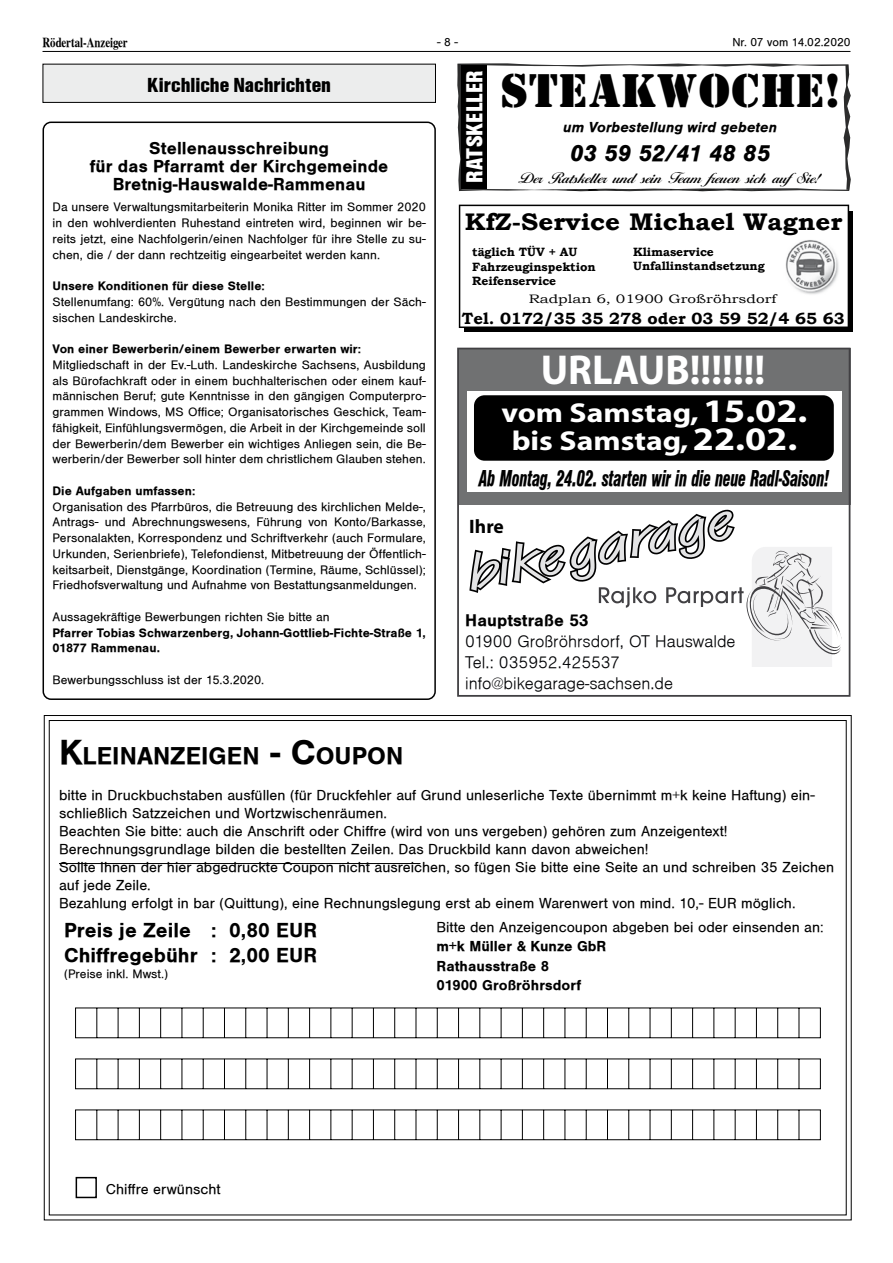
<style>
.page{position:relative;width:893px;height:1263px;background:#fff}
.page>*{position:absolute;margin:0;border:0;box-sizing:border-box;transform-origin:0 0}
.t1{font:46.5px "Stencil BT";color:#000}
.t2{font:700 43.5px/52.2px "Myriad";color:#000}
.t3{font:700 42px "Myriad";color:#fff;scale:.96 1}
.t4{font:700 27.45px/28.5px "Myriad";color:#fff;text-align:center;scale:1.15 1}
.t5{font:700 25.2px "Sans";color:#000}
.t6{font:700 24px "Bookman Old Style";color:#000;scale:1.08 1}
.t7{font:italic 700 24px "Sans";color:#000}
.t8{font:900 24px "Sans Cd";color:#fff}
.t9{font:italic 900 23.85px "Sans Cd";color:#000;scale:.74 1}
.t10{font:700 21px "Ballantines Serial";color:#000}
.t11{font:700 21px/25.2px "Sans";color:#000}
.t12{font:900 21px "Sans Cd";color:#000}
.t13{font:700 19.5px "Myriad";color:#000}
.t14{font:700 18px/18px "Sans";color:#000;text-align:center}
.t15{font:600 18px "Avant Garde IT Cby BT";color:#000}
.t16{font:300 17.55px/21px "Sans";color:#000204}
.t17{font:700 17.55px "Sans";color:#000}
.t18{font:700 16.2px "Bookman Old Style";color:#000}
.t19{font:15px/18px "Sans";color:#000}
.t20{font:700 15px/19.5px "Sans";color:#000}
.t21{font:italic 700 15px "Sans";color:#000}
.t22{font:13.5px "Roman PS Bold";color:#000;scale:.8 1}
.t23{font:12.75px/15.8px "Sans";color:#000;text-align:justify}
.t24{font:700 12.75px/15.8px "Sans";color:#000}
.t25{font:12.3px "Bookman Old Style";color:#000;scale:1.26 1}
.t26{font:700 12px/14.4px "Bookman Old Style";letter-spacing:-.005em;color:#000}
.t27{font:12px "Sans";color:#000}
.s1{font-size:33px}
.s2{font-size:36px}
.s3{font-size:17.55px}
</style>
<div class="page">
<hr style="left:43px;top:51px;width:807px;height:1px;background:#000">
<div style="left:43px;top:64px;width:392px;height:38px;background:#eceded"></div>
<div style="left:43px;top:64px;width:393px;height:39px;border:1px solid #000"></div>
<div style="left:464px;top:211px;width:388px;height:121px;background:#000"></div>
<div style="left:459px;top:205px;width:390px;height:123px;background:#fff"></div>
<img style="left:784px;top:237px;width:55px;height:58px">
<svg style="left:457px;top:348px;width:393px;height:349px;fill:#707172"></svg>
<svg style="left:468px;top:509px;width:374px;height:158px"></svg>
<div style="left:467px;top:392px;width:374px;height:100px;background:#fff"></div>
<div style="left:474px;top:395px;width:360px;height:66px;background:#000;border-radius:11px"></div>
<div style="left:43px;top:122px;width:393px;height:578px;border:2px solid #000;border-radius:8px"></div>
<img style="left:457px;top:63px;width:394px;height:128px">
<div style="left:461px;top:65px;width:26px;height:124px;background:#000"></div>
<svg style="left:43px;top:715px;width:809px;height:506px"></svg>
<svg style="left:75px;top:1008px;width:746px;height:142px"></svg>
<div style="left:76px;top:1177px;width:21px;height:21px;border:2px solid #000"></div>
<p class="t22" style="left:43px;top:34px;width:108px">Rödertal-Anzeiger</p>
<p class="t27" style="left:437px;top:35px;width:23px">- 8 -</p>
<p class="t27" style="left:732px;top:35px;width:120px">Nr. 07 vom 14.02.2020</p>
<h3 class="t12" style="left:147px;top:73px;width:185px">Kirchliche Nachrichten</h3>
<h3 class="t8" style="left:461px;top:183px;width:114px;rotate:-90deg">RATSKELLER</h3>
<h1 class="t1" style="left:500px;top:62px;width:342px">STEAKWOCHE!</h1>
<p class="t21" style="left:563px;top:118px;width:215px">um Vorbestellung wird gebeten</p>
<h3 class="t7" style="left:570px;top:139px;width:201px">03 59 52/41 48 85</h3>
<h3 class="t14" style="left:90px;top:139px;width:300px">Stellenausschreibung<br>für das Pfarramt der Kirchgemeinde<br>Bretnig-Hauswalde-Rammenau</h3>
<p class="t23" style="left:53px;top:199px;width:375px">Da unsere Verwaltungsmitarbeiterin Monika Ritter im Sommer 2020 in den wohlverdienten Ruhestand eintreten wird, beginnen wir be&shy;reits jetzt, eine Nachfolgerin/einen Nachfolger für ihre Stelle zu su&shy;chen, die / der dann rechtzeitig eingearbeitet werden kann.</p>
<p class="t24" style="left:53px;top:278px;width:214px">Unsere Konditionen für diese Stelle:</p>
<p class="t23" style="left:53px;top:294px;width:375px">Stellenumfang: 60%. Vergütung nach den Bestimmungen der Säch&shy;sischen Landeskirche.</p>
<p class="t24" style="left:53px;top:341px;width:310px">Von einer Bewerberin/einem Bewerber erwarten wir:</p>
<p class="t23" style="left:53px;top:357px;width:375px">Mitgliedschaft in der Ev.-Luth. Landeskirche Sachsens, Ausbildung als Bürofachkraft oder in einem buchhalterischen oder einem kauf&shy;männischen Beruf; gute Kenntnisse in den gängigen Computerpro&shy;grammen Windows, MS Office; Organisatorisches Geschick, Team&shy;fähigkeit, Einfühlungsvermögen, die Arbeit in der Kirchgemeinde soll der Bewerberin/dem Bewerber ein wichtiges Anliegen sein, die Be&shy;werberin/der Bewerber soll hinter dem christlichem Glauben stehen.</p>
<p class="t24" style="left:53px;top:483px;width:144px">Die Aufgaben umfassen:</p>
<p class="t23" style="left:53px;top:499px;width:375px">Organisation des Pfarrbüros, die Betreuung des kirchlichen Melde-, Antrags- und Abrechnungswesens, Führung von Konto/Barkasse, Personalakten, Korrespondenz und Schriftverkehr (auch Formulare, Urkunden, Serienbriefe), Telefondienst, Mitbetreuung der Öffentlich&shy;keitsarbeit, Dienstgänge, Koordination (Termine, Räume, Schlüssel); Friedhofsverwaltung und Aufnahme von Bestattungsanmeldungen.</p>
<p class="t23" style="left:53px;top:609px;width:279px">Aussagekräftige Bewerbungen richten Sie bitte an</p>
<p class="t24" style="left:53px;top:625px;width:375px">Pfarrer Tobias Schwarzenberg, Johann-Gottlieb-Fichte-Straße 1,<br>01877 Rammenau.</p>
<p class="t23" style="left:53px;top:672px;width:213px">Bewerbungsschluss ist der 15.3.2020.</p>
<h3 class="t10" style="left:520px;top:165px;width:302px">Der Ratskeller und sein Team freuen sich aufSie!</h3>
<h3 class="t6" style="left:465px;top:204px;width:351px">KfZ-Service Michael Wagner</h3>
<p class="t26" style="left:472px;top:245px;width:125px">täglich TÜV + AU<br>Fahrzeuginspektion<br>Reifenservice</p>
<p class="t26" style="left:633px;top:244px;width:133px">Klimaservice<br>Unfallinstandsetzung</p>
<p class="t25" style="left:529px;top:291px;width:198px">Radplan 6, 01900 Großröhrsdorf</p>
<p class="t18" style="left:462px;top:306px;width:384px">Tel. 0172/35 35 278 oder 03 59 52/4 65 63</p>
<h3 class="t3" style="left:541px;top:348px;width:236px">URLAUB!!!!!!!</h3>
<h3 class="t4" style="left:501px;top:399px;width:267px">vom Samstag, <span class="s1">15.02. </span>bis Samstag, <span class="s1">22.02.</span></h3>
<h3 class="t9" style="left:479px;top:464px;width:475px">Ab Montag, 24.02. starten wir in die neue Radl-Saison!</h3>
<h3 class="t13" style="left:469px;top:516px;width:36px">Ihre</h3>
<h3 class="t17" style="left:465px;top:610px;width:125px">Hauptstraße 53</h3>
<h3 class="t16" style="left:465px;top:631px;width:272px">01900 Großröhrsdorf, OT Hauswalde<br>Tel.: 035952.425537 info@bikegarage-sachsen.de</h3>
<h3 class="t5" style="left:59px;top:741px;width:346px"><span class="s2">K</span>LEINANZEIGEN <span class="s2">- C</span>OUPON</h3>
<p class="t19" style="left:59px;top:786px;width:777px">bitte in Druckbuchstaben ausfüllen (für Druckfehler auf Grund unleserliche Texte übernimmt m+k keine Haftung) ein&shy;schließlich Satzzeichen und Wortzwischenräumen.<br>Beachten Sie bitte: auch die Anschrift oder Chiffre (wird von uns vergeben) gehören zum Anzeigentext!<br>Berechnungsgrundlage bilden die bestellten Zeilen. Das Druckbild kann davon abweichen!<br>Sollte Ihnen der hier abgedruckte Coupon nicht ausreichen, so fügen Sie bitte eine Seite an und schreiben 35 Zeichen auf jede Zeile.<br>Bezahlung erfolgt in bar (Quittung), eine Rechnungslegung erst ab einem Warenwert von mind. 10,- EUR möglich.</p>
<p class="t19" style="left:437px;top:918px;width:389px">Bitte den Anzeigencoupon abgeben bei oder einsenden an:</p>
<p class="t20" style="left:437px;top:937px;width:171px">m+k Müller &amp; Kunze GbR<br>Rathausstraße 8<br>01900 Großröhrsdorf</p>
<h2 class="t2" style="left:666px;top:802px;width:89px">20%<br>7%</h2>
<h3 class="t15" style="left:764px;top:857px;width:79px">Mwst. <span class="s3">auf</span></h3>
<h3 class="t11" style="left:64px;top:917px;width:254px">Preis je Zeile : 0,80 EUR<br>Chiffregebühr : 2,00 EUR</h3>
<p class="t23" style="left:64px;top:966px;width:106px">(Preise inkl. Mwst.)</p>
<p class="t19" style="left:106px;top:1180px;width:116px">Chiffre erwünscht</p>
</div>
